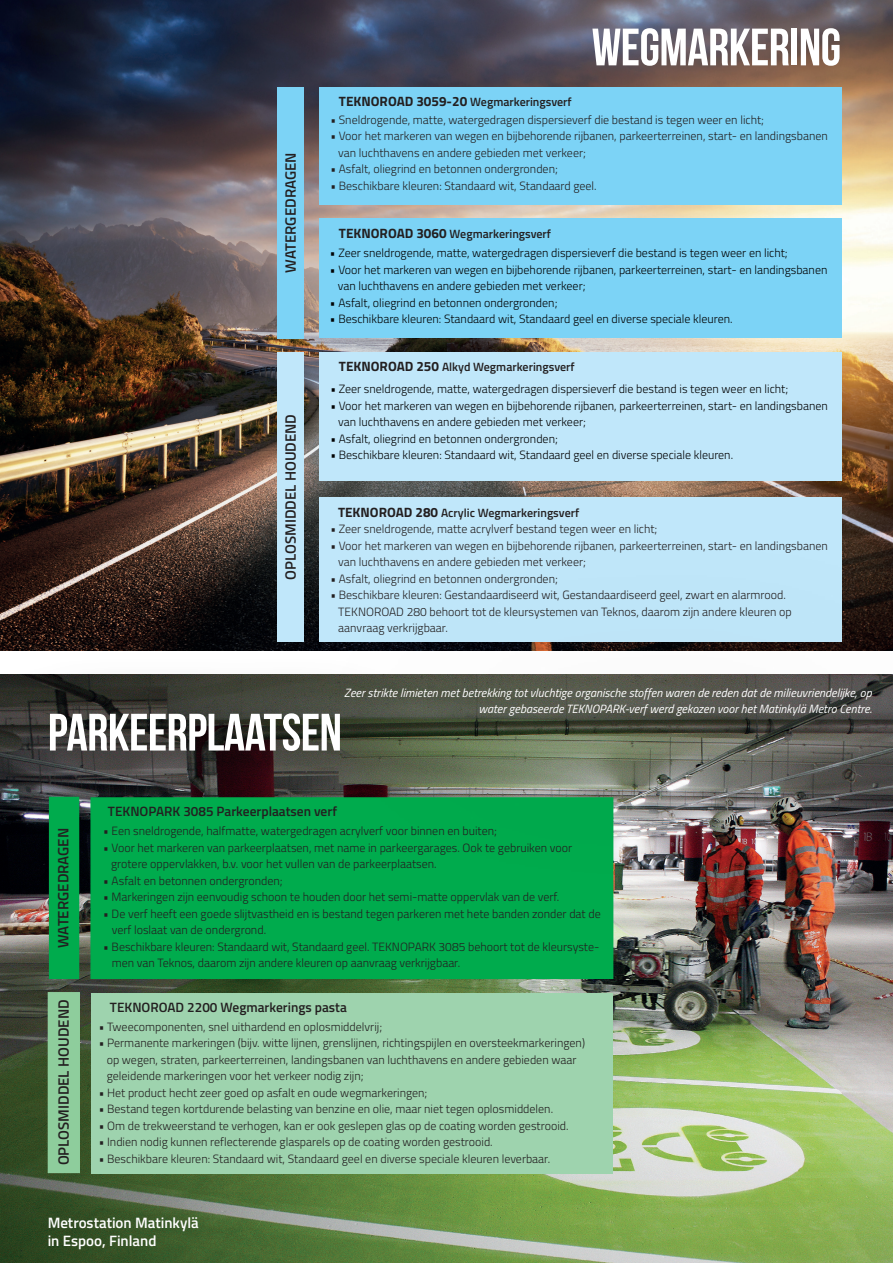
<style>
.page{position:relative;width:893px;height:1263px;background:#fff}
.page>*{position:absolute;margin:0;border:0;box-sizing:border-box;transform-origin:0 0}
.t1{font:700 52.5px "Bebas Neue";letter-spacing:-.01em;color:#fff}
.t2{font:600 15px "Titillium";color:#231f20}
.t3{font:600 15px "Titillium";color:#fff}
.Leipis_NORMAL_9_11{font:600 13.5px "Titillium";color:#231f20}
.Leipis_NORMAL_9_11-2{font:300 12px/16.5px "Titillium";color:#231f20}
.Leipis_NORMAL_9_11-3{font:300 12px/16.5px "Titillium";color:#010203}
.t4{font:italic 12px/16.5px "Titillium";color:#fff;text-align:right}
.Leipis_NORMAL_9_11-4{font:600 12px "Titillium";color:#231f20}
.s1{font-weight:700;font-size:13.5px}
</style>
<div class="page">
<img style="left:0;top:0;width:893px;height:651px">
<img style="left:0;top:831px;width:893px;height:432px">
<div style="left:0;top:654px;width:419px;height:177px;background:#231f20;opacity:.75"></div>
<div style="left:320px;top:497px;width:522px;height:145px;background:#c0e7fa"></div>
<div style="left:320px;top:352px;width:522px;height:129px;background:#c0e7fa"></div>
<div style="left:277px;top:352px;width:27px;height:289px;background:#c0e7fa"></div>
<div style="left:320px;top:219px;width:522px;height:119px;background:#7cd3f6"></div>
<div style="left:319px;top:87px;width:523px;height:117px;background:#7cd3f6"></div>
<div style="left:277px;top:87px;width:27px;height:251px;background:#7cd3f6"></div>
<div style="left:90px;top:797px;width:523px;height:182px;background:#00ab4d;border:2px solid #00ab4d"></div>
<div style="left:49px;top:797px;width:30px;height:182px;background:#00ab4d"></div>
<div style="left:91px;top:993px;width:522px;height:180px;background:#9ed3ae"></div>
<div style="left:48px;top:992px;width:32px;height:181px;background:#8ecd9c"></div>
<div style="left:257px;top:521px;width:636px;height:381px;background:#231f20;opacity:.75"></div>
<p class="t2" style="left:279px;top:273px;width:122px;rotate:-90deg">WATERGEDRAGEN</p>
<p class="t2" style="left:279px;top:580px;width:167px;rotate:-90deg">OPLOSMIDDEL HOUDEND</p>
<p class="Leipis_NORMAL_9_11-4" style="left:339px;top:92px;width:234px"><span class="s1">TEKNOROAD 3059-20</span> Wegmarkeringsverf</p>
<p class="t1" style="left:592px;top:18px;width:251px">WEGMARKERING</p>
<p class="Leipis_NORMAL_9_11-2" style="left:330px;top:110px;width:435px">• Sneldrogende, matte, watergedragen dispersieverf die bestand is tegen weer en licht;</p>
<p class="Leipis_NORMAL_9_11-2" style="left:338px;top:127px;width:491px;text-indent:-8px">• Voor het markeren van wegen en bijbehorende rijbanen, parkeerterreinen, start- en landingsbanen van luchthavens en andere gebieden met verkeer;</p>
<p class="Leipis_NORMAL_9_11-2" style="left:330px;top:160px;width:229px">• Asfalt, oliegrind en betonnen ondergronden;</p>
<p class="Leipis_NORMAL_9_11-2" style="left:330px;top:176px;width:268px">• Beschikbare kleuren: Standaard wit, Standaard geel.</p>
<p class="Leipis_NORMAL_9_11-4" style="left:339px;top:224px;width:214px"><span class="s1">TEKNOROAD 3060</span> Wegmarkeringsverf</p>
<p class="Leipis_NORMAL_9_11-3" style="left:330px;top:244px;width:459px">• Zeer sneldrogende, matte, watergedragen dispersieverf die bestand is tegen weer en licht;</p>
<p class="Leipis_NORMAL_9_11-3" style="left:338px;top:261px;width:491px;text-indent:-8px">• Voor het markeren van wegen en bijbehorende rijbanen, parkeerterreinen, start- en landingsbanen van luchthavens en andere gebieden met verkeer;</p>
<p class="Leipis_NORMAL_9_11-3" style="left:330px;top:294px;width:229px">• Asfalt, oliegrind en betonnen ondergronden;</p>
<p class="Leipis_NORMAL_9_11-3" style="left:330px;top:310px;width:404px">• Beschikbare kleuren: Standaard wit, Standaard geel en diverse speciale kleuren.</p>
<p class="Leipis_NORMAL_9_11-4" style="left:339px;top:358px;width:237px"><span class="s1">TEKNOROAD 250</span> Alkyd Wegmarkeringsverf</p>
<p class="Leipis_NORMAL_9_11-3" style="left:330px;top:380px;width:459px">• Zeer sneldrogende, matte, watergedragen dispersieverf die bestand is tegen weer en licht;</p>
<p class="Leipis_NORMAL_9_11-3" style="left:338px;top:397px;width:491px;text-indent:-8px">• Voor het markeren van wegen en bijbehorende rijbanen, parkeerterreinen, start- en landingsbanen van luchthavens en andere gebieden met verkeer;</p>
<p class="Leipis_NORMAL_9_11-3" style="left:330px;top:430px;width:229px">• Asfalt, oliegrind en betonnen ondergronden;</p>
<p class="Leipis_NORMAL_9_11-3" style="left:330px;top:446px;width:404px">• Beschikbare kleuren: Standaard wit, Standaard geel en diverse speciale kleuren.</p>
<p class="Leipis_NORMAL_9_11-4" style="left:338px;top:504px;width:243px"><span class="s1">TEKNOROAD 280</span> Acrylic Wegmarkeringsverf</p>
<p class="Leipis_NORMAL_9_11-2" style="left:330px;top:520px;width:329px">• Zeer sneldrogende, matte acrylverf bestand tegen weer en licht;</p>
<p class="Leipis_NORMAL_9_11-2" style="left:338px;top:537px;width:491px;text-indent:-8px">• Voor het markeren van wegen en bijbehorende rijbanen, parkeerterreinen, start- en landingsbanen van luchthavens en andere gebieden met verkeer;</p>
<p class="Leipis_NORMAL_9_11-2" style="left:330px;top:570px;width:229px">• Asfalt, oliegrind en betonnen ondergronden;</p>
<p class="Leipis_NORMAL_9_11-2" style="left:338px;top:586px;width:455px;text-indent:-8px">• Beschikbare kleuren: Gestandaardiseerd wit, Gestandaardiseerd geel, zwart en alarmrood.<br>TEKNOROAD 280 behoort tot de kleursystemen van Teknos, daarom zijn andere kleuren op aanvraag verkrijgbaar.</p>
<p class="t4" style="left:344px;top:683px;width:529px">Zeer strikte limieten met betrekking tot vluchtige organische stoffen waren de reden dat de milieuvriendelijke, op water gebaseerde TEKNOPARK-verf werd gekozen voor het Matinkylä Metro Centre.</p>
<p class="t1" style="left:48px;top:704px;width:296px">PARKEERPLAATSEN</p>
<p class="t2" style="left:52px;top:948px;width:122px;rotate:-90deg">WATERGEDRAGEN</p>
<p class="t2" style="left:52px;top:1165px;width:167px;rotate:-90deg">OPLOSMIDDEL HOUDEND</p>
<p class="Leipis_NORMAL_9_11" style="left:108px;top:801px;width:231px">TEKNOPARK 3085 Parkeerplaatsen verf</p>
<p class="Leipis_NORMAL_9_11-2" style="left:103px;top:822px;width:395px">• Een sneldrogende, halfmatte, watergedragen acrylverf voor binnen en buiten;</p>
<p class="Leipis_NORMAL_9_11-2" style="left:111px;top:839px;width:462px;text-indent:-8px">• Voor het markeren van parkeerplaatsen, met name in parkeergarages. Ook te gebruiken voor grotere oppervlakken, b.v. voor het vullen van de parkeerplaatsen.</p>
<p class="Leipis_NORMAL_9_11-2" style="left:103px;top:872px;width:181px">• Asfalt en betonnen ondergronden;</p>
<p class="Leipis_NORMAL_9_11-2" style="left:103px;top:888px;width:458px">• Markeringen zijn eenvoudig schoon te houden door het semi-matte oppervlak van de verf.</p>
<p class="Leipis_NORMAL_9_11-2" style="left:112px;top:905px;width:490px;text-indent:-9px">• De verf heeft een goede slijtvastheid en is bestand tegen parkeren met hete banden zonder dat de verf loslaat van de ondergrond.</p>
<p class="Leipis_NORMAL_9_11-2" style="left:112px;top:938px;width:489px;text-indent:-9px">• Beschikbare kleuren: Standaard wit, Standaard geel. TEKNOPARK 3085 behoort tot de kleursyste&shy;men van Teknos, daarom zijn andere kleuren op aanvraag verkrijgbaar.</p>
<p class="Leipis_NORMAL_9_11" style="left:110px;top:997px;width:238px">TEKNOROAD 2200 Wegmarkerings pasta</p>
<p class="Leipis_NORMAL_9_11-2" style="left:99px;top:1017px;width:285px">• Tweecomponenten, snel uithardend en oplosmiddelvrij;</p>
<p class="Leipis_NORMAL_9_11-2" style="left:107px;top:1034px;width:480px;text-indent:-8px">• Permanente markeringen (bijv. witte lijnen, grenslijnen, richtingspijlen en oversteekmarkeringen) op wegen, straten, parkeerterreinen, landingsbanen van luchthavens en andere gebieden waar geleidende markeringen voor het verkeer nodig zijn;</p>
<p class="Leipis_NORMAL_9_11-2" style="left:99px;top:1083px;width:330px">• Het product hecht zeer goed op asfalt en oude wegmarkeringen;</p>
<p class="Leipis_NORMAL_9_11-2" style="left:99px;top:1100px;width:456px">• Bestand tegen kortdurende belasting van benzine en olie, maar niet tegen oplosmiddelen.</p>
<p class="Leipis_NORMAL_9_11-2" style="left:99px;top:1116px;width:471px">• Om de trekweerstand te verhogen, kan er ook geslepen glas op de coating worden gestrooid.</p>
<p class="Leipis_NORMAL_9_11-2" style="left:99px;top:1133px;width:395px">• Indien nodig kunnen reflecterende glasparels op de coating worden gestrooid.</p>
<p class="Leipis_NORMAL_9_11-2" style="left:99px;top:1149px;width:453px">• Beschikbare kleuren: Standaard wit, Standaard geel en diverse speciale kleuren leverbaar.</p>
<p class="t3" style="left:48px;top:1211px;width:153px">Metrostation Matinkylä</p>
<p class="t3" style="left:48px;top:1229px;width:110px">in Espoo, Finland</p>
</div>
